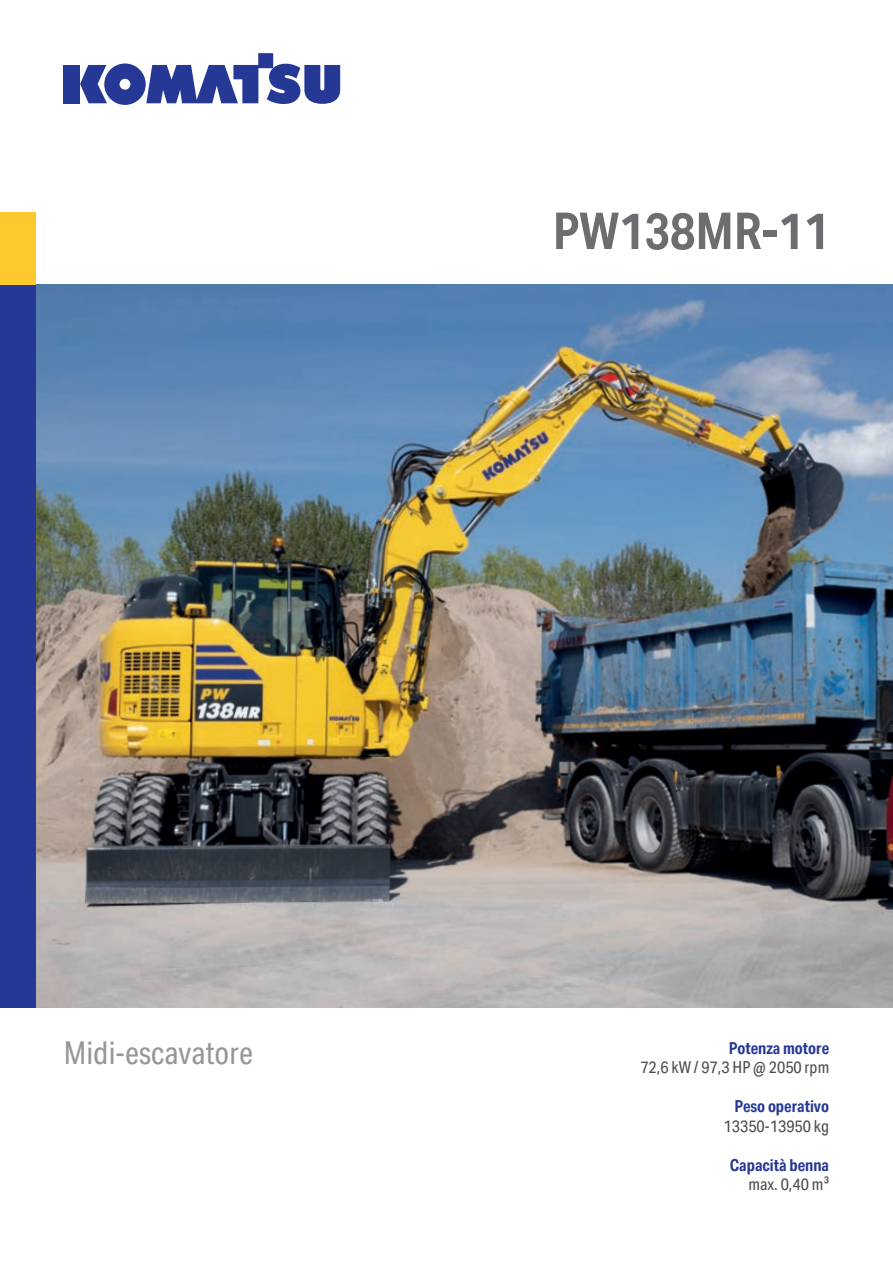
<style>
.page{position:relative;width:893px;height:1263px;background:#fff}
.page>*{position:absolute;margin:0;border:0;box-sizing:border-box;transform-origin:0 0}
.t1{font:700 51px "Aktiv Grotesk Cd";color:#6c6d70}
.t2{font:31.5px "Aktiv Grotesk Cd";color:#95979a}
.t3{font:16.5px "Aktiv Grotesk Cd";color:#4b4c4d}
.t4{font:700 16.5px "Aktiv Grotesk Cd";color:#263895}
</style>
<div class="page">
<img style="left:36px;top:285px;width:857px;height:723px">
<div style="left:64px;top:65px;width:16px;height:38px;background:#263895"></div>
<svg style="left:80px;top:53px;width:260px;height:52px"></svg>
<div style="left:0;top:213px;width:36px;height:85px;background:#fec92d"></div>
<div style="left:0;top:285px;width:36px;height:723px;background:#263895"></div>
<h1 class="t1" style="left:553px;top:202px;width:278px">PW138MR-11</h1>
<h2 class="t2" style="left:64px;top:1035px;width:191px">Midi-escavatore</h2>
<p class="t4" style="left:729px;top:1038px;width:102px">Potenza motore</p>
<p class="t3" style="left:640px;top:1058px;width:190px">72,6 kW / 97,3 HP @ 2050 rpm</p>
<p class="t4" style="left:734px;top:1097px;width:96px">Peso operativo</p>
<p class="t3" style="left:724px;top:1116px;width:107px">13350-13950 kg</p>
<p class="t4" style="left:730px;top:1155px;width:101px">Capacità benna</p>
<p class="t3" style="left:748px;top:1175px;width:82px">max. 0,40 m³</p>
</div>
